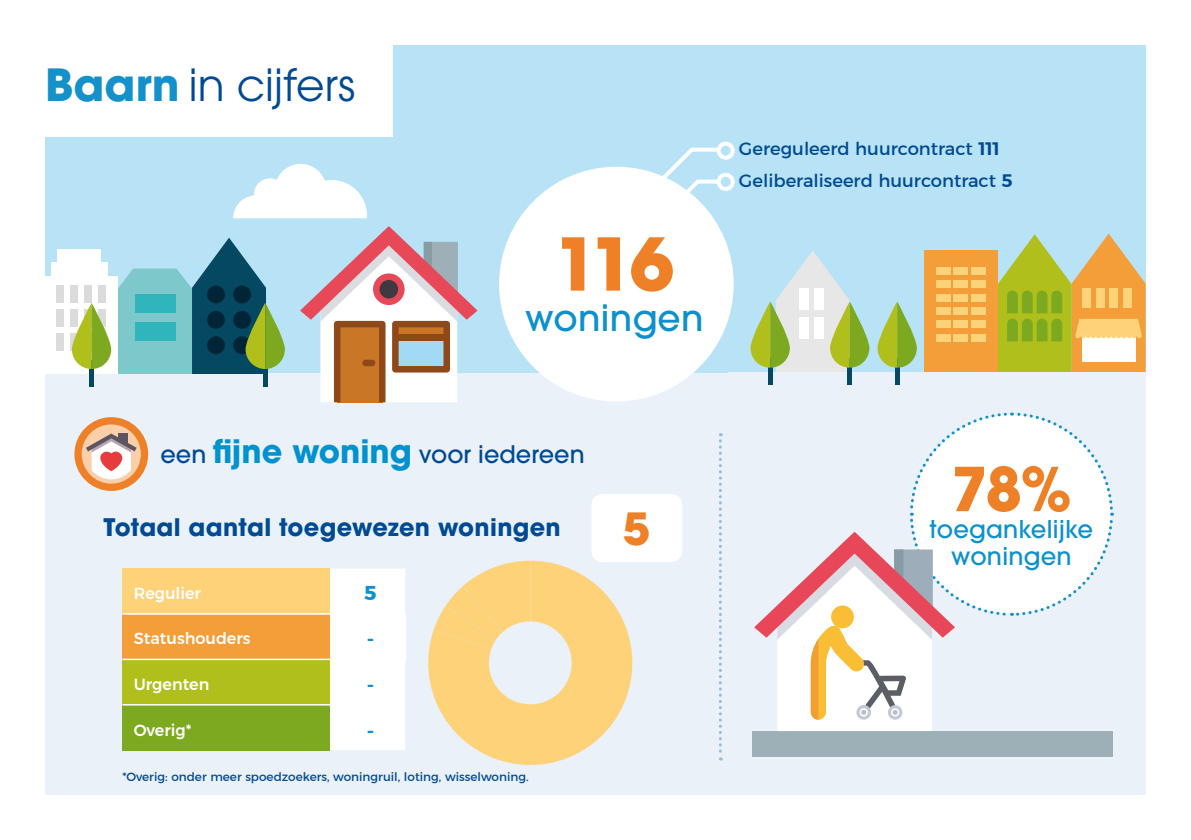
<style>
.page{position:relative;width:1191px;height:840px;background:#fff}
.page>*{position:absolute;margin:0;border:0;box-sizing:border-box;transform-origin:0 0}
.t1{font:700 72px "ITC Avant Garde Pro";color:#ee8028}
.t2{font:700 60px "ITC Avant Garde Pro";color:#ee8028}
.t3{font:44px "ITC Avant Garde Pro";color:#004a93}
.t4{font:700 44px "ITC Avant Garde Pro";color:#ee8028}
.t5{font:500 36px "ITC Avant Garde Pro";letter-spacing:.01em;color:#0d91cc}
.t6{font:500 24.4px/27px "ITC Avant Garde Pro";letter-spacing:.01em;color:#0d91cc;text-align:center}
.t7{font:700 24px "ITC Avant Garde Pro";letter-spacing:.01em;color:#004a93}
.t8{font:500 24px "ITC Avant Garde Pro";color:#004a93}
.t9{font:700 20px "Montserrat";color:#0d91cc}
.t10{font:18px/32px "Montserrat";color:#004a93}
.t11{font:500 16px "Montserrat";color:#fff}
.t12{font:12px "Montserrat";color:#004a93}
.s1{font-weight:700;color:#1490cb}
.s2{font-weight:600}
.s3{font-weight:700;font-size:32px;color:#0091cf}
</style>
<div class="page">
<div style="left:45px;top:45px;width:1100px;height:749px;background:#eaf1f9"></div>
<div style="left:45px;top:45px;width:1100px;height:327px;background:#b8e2f6"></div>
<div style="left:44px;top:276px;width:74px;height:116px;background:#fff"></div>
<div style="left:51px;top:262px;width:56px;height:29px;background:#fff"></div>
<div style="left:58px;top:249px;width:43px;height:22px;background:#fff"></div>
<div style="left:57px;top:285px;width:7px;height:17px;background:#dcdbdb"></div>
<div style="left:71px;top:285px;width:7px;height:17px;background:#dcdbdb"></div>
<div style="left:84px;top:285px;width:8px;height:17px;background:#dcdbdb"></div>
<div style="left:98px;top:285px;width:7px;height:17px;background:#dcdbdb"></div>
<div style="left:57px;top:309px;width:7px;height:17px;background:#dcdbdb"></div>
<div style="left:71px;top:309px;width:7px;height:17px;background:#dcdbdb"></div>
<div style="left:57px;top:333px;width:7px;height:17px;background:#dcdbdb"></div>
<div style="left:71px;top:333px;width:7px;height:17px;background:#dcdbdb"></div>
<div style="left:45px;top:374px;width:656px;height:25px;background:#ebf1f9"></div>
<div style="left:89px;top:359px;width:5px;height:27px;background:#054862"></div>
<svg style="left:72px;top:302px;width:39px;height:67px"></svg>
<svg style="left:118px;top:238px;width:167px;height:149px"></svg>
<svg style="left:300px;top:226px;width:177px;height:176px"></svg>
<svg style="left:233px;top:164px;width:134px;height:54px"></svg>
<svg style="left:997px;top:233px;width:148px;height:139px"></svg>
<div style="left:923px;top:250px;width:74px;height:140px;background:#f49e39"></div>
<div style="left:935px;top:267px;width:15px;height:7px;background:#fdd279"></div>
<div style="left:953px;top:267px;width:15px;height:7px;background:#fdd279"></div>
<div style="left:970px;top:267px;width:15px;height:7px;background:#fdd279"></div>
<div style="left:935px;top:280px;width:15px;height:8px;background:#fdd279"></div>
<div style="left:953px;top:280px;width:15px;height:8px;background:#fdd279"></div>
<div style="left:970px;top:280px;width:15px;height:8px;background:#fdd279"></div>
<div style="left:935px;top:294px;width:15px;height:7px;background:#fdd279"></div>
<div style="left:953px;top:294px;width:15px;height:7px;background:#fdd279"></div>
<div style="left:970px;top:294px;width:15px;height:7px;background:#fdd279"></div>
<div style="left:935px;top:307px;width:15px;height:7px;background:#fdd279"></div>
<div style="left:953px;top:307px;width:15px;height:7px;background:#fdd279"></div>
<div style="left:970px;top:307px;width:15px;height:7px;background:#fdd279"></div>
<div style="left:935px;top:320px;width:15px;height:8px;background:#fdd279"></div>
<div style="left:953px;top:320px;width:15px;height:8px;background:#fdd279"></div>
<div style="left:970px;top:320px;width:15px;height:8px;background:#fdd279"></div>
<div style="left:935px;top:334px;width:15px;height:7px;background:#fdd279"></div>
<div style="left:953px;top:334px;width:15px;height:7px;background:#fdd279"></div>
<div style="left:970px;top:334px;width:15px;height:7px;background:#fdd279"></div>
<div style="left:727px;top:372px;width:418px;height:26px;background:#ebf1f9"></div>
<svg style="left:750px;top:251px;width:119px;height:134px"></svg>
<hr style="left:895px;top:358px;width:4px;height:26px;background:#054862">
<svg style="left:877px;top:301px;width:39px;height:66px"></svg>
<div style="left:499px;top:167px;width:234px;height:234px;background:#fff;border-radius:50%"></div>
<svg style="left:646px;top:147px;width:86px;height:66px"></svg>
<div style="left:718px;top:175px;width:14px;height:14px;background:#b8e2f6;border-radius:50%"></div>
<div style="left:716px;top:173px;width:18px;height:18px;border:4px solid #fff;border-radius:50%"></div>
<div style="left:718px;top:143px;width:14px;height:15px;background:#b8e2f6;border-radius:50%"></div>
<div style="left:716px;top:141px;width:18px;height:19px;border:4px solid #fff;border-radius:50%"></div>
<div style="left:0;top:0;width:393px;height:136px;background:#fff"></div>
<div style="left:74px;top:417px;width:74px;height:73px;background:#ee8028;border-radius:50%"></div>
<div style="left:82px;top:424px;width:59px;height:59px;background:#fbcfa9;border-radius:50%"></div>
<svg style="left:86px;top:433px;width:51px;height:46px"></svg>
<div style="left:122px;top:568px;width:208px;height:45px;background:#fdd279"></div>
<div style="left:330px;top:569px;width:75px;height:180px;background:#fff"></div>
<div style="left:122px;top:613px;width:208px;height:46px;background:#f49e39"></div>
<div style="left:330px;top:613px;width:75px;height:46px;background:#fff"></div>
<div style="left:122px;top:659px;width:208px;height:45px;background:#b0bf1c"></div>
<div style="left:122px;top:704px;width:208px;height:45px;background:#7ca920"></div>
<hr style="left:330px;top:612px;width:75px;height:2px;background:#fff">
<hr style="left:330px;top:658px;width:75px;height:2px;background:#fff">
<hr style="left:330px;top:703px;width:75px;height:2px;background:#fff">
<hr style="left:122px;top:613px;width:208px;height:1px;background:#fff">
<hr style="left:122px;top:658px;width:208px;height:1px;background:#fff">
<hr style="left:122px;top:703px;width:208px;height:2px;background:#fff">
<div style="left:591px;top:493px;width:91px;height:68px;background:#fff;border-radius:11px"></div>
<svg style="left:719px;top:433px;width:3px;height:327px"></svg>
<div style="left:752px;top:730px;width:361px;height:26px;background:#9eb0b7"></div>
<svg style="left:754px;top:412px;width:360px;height:318px"></svg>
<svg style="left:428px;top:560px;width:217px;height:205px;fill:#fdd279"></svg>
<div style="left:489px;top:621px;width:82px;height:83px;background:#ebf1f9;border-radius:50%"></div>
<h3 class="t3" style="left:45px;top:57px;width:312px"><span class="s1">Baarn</span> in cijfers</h3>
<h1 class="t1" style="left:554px;top:216px;width:121px">116</h1>
<h3 class="t5" style="left:525px;top:294px;width:180px">woningen</h3>
<h3 class="t10" style="left:739px;top:132px;width:275px">Gereguleerd huurcontract <span class="s2">111<br></span>Geliberaliseerd huurcontract <span class="s2">5</span></h3>
<h3 class="t8" style="left:161px;top:439px;width:425px">een <span class="s3">fijne woning</span> voor iedereen</h3>
<h3 class="t7" style="left:103px;top:510px;width:459px">Totaal aantal toegewezen woningen</h3>
<h3 class="t4" style="left:623px;top:498px;width:29px">5</h3>
<h3 class="t11" style="left:134px;top:580px;width:69px">Regulier</h3>
<h3 class="t9" style="left:364px;top:577px;width:14px">5</h3>
<h3 class="t11" style="left:134px;top:626px;width:118px">Statushouders</h3>
<h3 class="t9" style="left:367px;top:623px;width:9px">-</h3>
<h3 class="t11" style="left:134px;top:671px;width:77px">Urgenten</h3>
<h3 class="t9" style="left:367px;top:668px;width:9px">-</h3>
<h3 class="t11" style="left:134px;top:717px;width:59px">Overig*</h3>
<h3 class="t9" style="left:367px;top:714px;width:9px">-</h3>
<p class="t12" style="left:122px;top:766px;width:408px">*Overig: onder meer spoedzoekers, woningruil, loting, wisselwoning.</p>
<h2 class="t2" style="left:951px;top:448px;width:122px">78%</h2>
<h3 class="t6" style="left:929px;top:515px;width:165px">toegankelijke woningen</h3>
</div>
